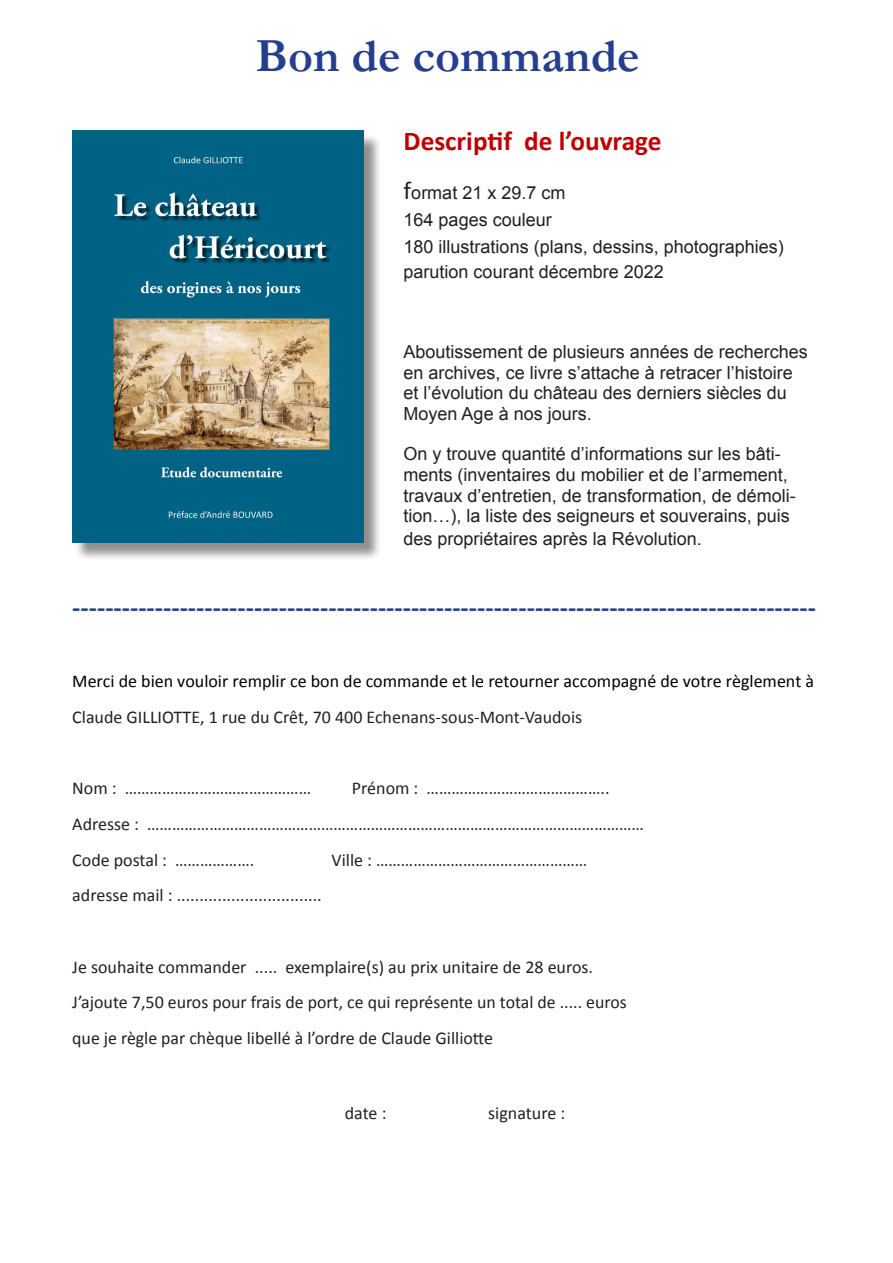
<style>
.page{position:relative;width:893px;height:1263px;background:#fff}
.page>*{position:absolute;margin:0;border:0;box-sizing:border-box;transform-origin:0 0}
.t1{font:700 48px "Garamond";color:#253f8e}
.t2{font:700 27.15px "Calibri";color:#c00000}
.t3{font:700 27px "Calibri";color:#253f8e}
.t4{font:18px/20.7px "Arial";color:#231f20}
.t5{font:18px "Calibri";color:#231f20}
.t6{font:18px "Calibri";color:#000}
.s1{font-family:"Calibri";font-size:25.2px}
</style>
<div class="page">
<div style="left:75px;top:133px;width:307px;height:428px;background:#231f20;opacity:.5"></div>
<img style="left:72px;top:131px;width:291px;height:412px">
<p class="t1" style="left:256px;top:23px;width:386px">Bon de commande</p>
<p class="t2" style="left:404px;top:124px;width:259px">Descriptif de l’ouvrage</p>
<p class="t4" style="left:404px;top:182px;width:163px"><span class="s1">f</span>ormat 21 x 29.7 cm</p>
<p class="t4" style="left:404px;top:209px;width:150px">164 pages couleur</p>
<p class="t4" style="left:404px;top:236px;width:382px">180 illustrations (plans, dessins, photographies)</p>
<p class="t4" style="left:404px;top:261px;width:262px">parution courant décembre 2022</p>
<p class="t4" style="left:404px;top:341px;width:406px">Aboutissement de plusieurs années de recherches en archives, ce livre s’attache à retracer l’histoire et l’évolution du château des derniers siècles du Moyen Age à nos jours.</p>
<p class="t4" style="left:404px;top:444px;width:394px">On y trouve quantité d’informations sur les bâti&shy;ments (inventaires du mobilier et de l’armement, travaux d’entretien, de transformation, de démoli&shy;tion…), la liste des seigneurs et souverains, puis</p>
<p class="t4" style="left:404px;top:528px;width:300px">des propriétaires après la Révolution.</p>
<p class="t3" style="left:72px;top:589px;width:745px">------------------------------------------------------------------------------------------</p>
<p class="t6" style="left:72px;top:670px;width:743px">Merci de bien vouloir remplir ce bon de commande et le retourner accompagné de votre règlement à</p>
<p class="t5" style="left:72px;top:705px;width:511px">Claude GILLIOTTE, 1 rue du Crêt, 70 400 Echenans-sous-Mont-Vaudois</p>
<p class="t5" style="left:72px;top:777px;width:240px">Nom : ………………………………………</p>
<p class="t5" style="left:352px;top:777px;width:259px">Prénom : ……………………………………..</p>
<p class="t5" style="left:72px;top:812px;width:573px">Adresse : …………………………………………………………………………………………………………</p>
<p class="t5" style="left:72px;top:848px;width:183px">Code postal : ……………….</p>
<p class="t5" style="left:332px;top:848px;width:257px">Ville : ……………………………………………</p>
<p class="t5" style="left:72px;top:884px;width:251px">adresse mail : ................................</p>
<p class="t5" style="left:72px;top:955px;width:522px">Je souhaite commander ..... exemplaire(s) au prix unitaire de 28 euros.</p>
<p class="t5" style="left:72px;top:991px;width:556px">J’ajoute 7,50 euros pour frais de port, ce qui représente un total de ..... euros</p>
<p class="t5" style="left:72px;top:1027px;width:422px">que je règle par chèque libellé à l’ordre de Claude Gilliotte</p>
<p class="t5" style="left:345px;top:1101px;width:43px">date :</p>
<p class="t5" style="left:488px;top:1101px;width:78px">signature :</p>
</div>
